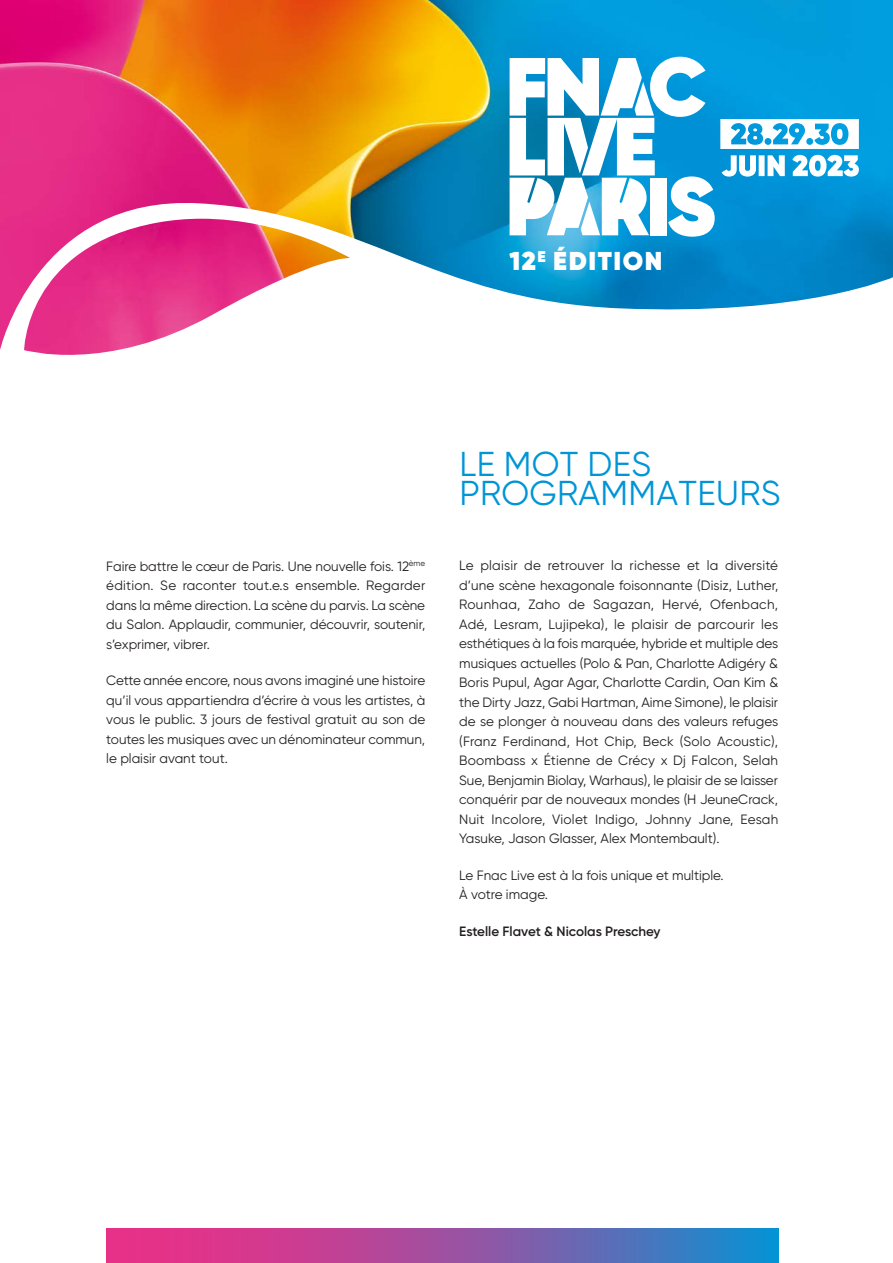
<style>
.page{position:relative;width:893px;height:1263px;background:#fff}
.page>*{position:absolute;margin:0;border:0;box-sizing:border-box;transform-origin:0 0}
.t1{font:34.5px/28.7px "Gilroy";letter-spacing:.01em;color:#0095d6}
.t2{font:800 25.8px "Gilroy";letter-spacing:.06em;color:#fff}
.t3{font:13.5px/19.5px "Gilroy";color:#231f20;text-align:justify}
.t4{font:600 13.5px "Gilroy";color:#231f20}
</style>
<div class="page">
<img style="left:0;top:0;width:893px;height:350px">
<svg style="left:24px;top:204px;width:326px;height:15px"></svg>
<img style="left:24px;top:219px;width:326px;height:136px">
<svg style="left:106px;top:1229px;width:672px;height:34px;background:#9155a4"></svg>
<svg style="left:510px;top:57px;width:349px;height:180px"></svg>
<h2 class="t2" style="left:510px;top:244px;width:154px">12<sup>E</sup> ÉDITION</h2>
<p class="t3" style="left:106px;top:556px;width:320px">Faire battre le cœur de Paris. Une nouvelle fois. 12<sup>ème </sup>édition. Se raconter tout.e.s ensemble. Regarder dans la même direction. La scène du parvis. La scène du Salon. Applaudir, communier, découvrir, soutenir, s’exprimer, vibrer.</p>
<p class="t3" style="left:106px;top:670px;width:320px">Cette année encore, nous avons imaginé une histoire qu’il vous appartiendra d’écrire à vous les artistes, à vous le public. 3 jours de festival gratuit au son de toutes les musiques avec un dénominateur commun, le plaisir avant tout.</p>
<h1 class="t1" style="left:459px;top:449px;width:323px">LE MOT DES<br>PROGRAMMATEURS</h1>
<p class="t3" style="left:459px;top:556px;width:321px">Le plaisir de retrouver la richesse et la diversité d’une scène hexagonale foisonnante (Disiz, Luther, Rounhaa, Zaho de Sagazan, Hervé, Ofenbach, Adé, Lesram, Lujipeka), le plaisir de parcourir les esthétiques à la fois marquée, hybride et multiple des musiques actuelles (Polo &amp; Pan, Charlotte Adigéry &amp; Boris Pupul, Agar Agar, Charlotte Cardin, Oan Kim &amp; the Dirty Jazz, Gabi Hartman, Aime Simone), le plaisir de se plonger à nouveau dans des valeurs refuges (Franz Ferdinand, Hot Chip, Beck (Solo Acoustic), Boombass x Étienne de Crécy x Dj Falcon, Selah Sue, Benjamin Biolay, Warhaus), le plaisir de se laisser conquérir par de nouveaux mondes (H JeuneCrack, Nuit Incolore, Violet Indigo, Johnny Jane, Eesah Yasuke, Jason Glasser, Alex Montembault).</p>
<p class="t3" style="left:459px;top:865px;width:266px">Le Fnac Live est à la fois unique et multiple.<br>À votre image.</p>
<p class="t4" style="left:459px;top:923px;width:203px">Estelle Flavet &amp; Nicolas Preschey</p>
</div>
